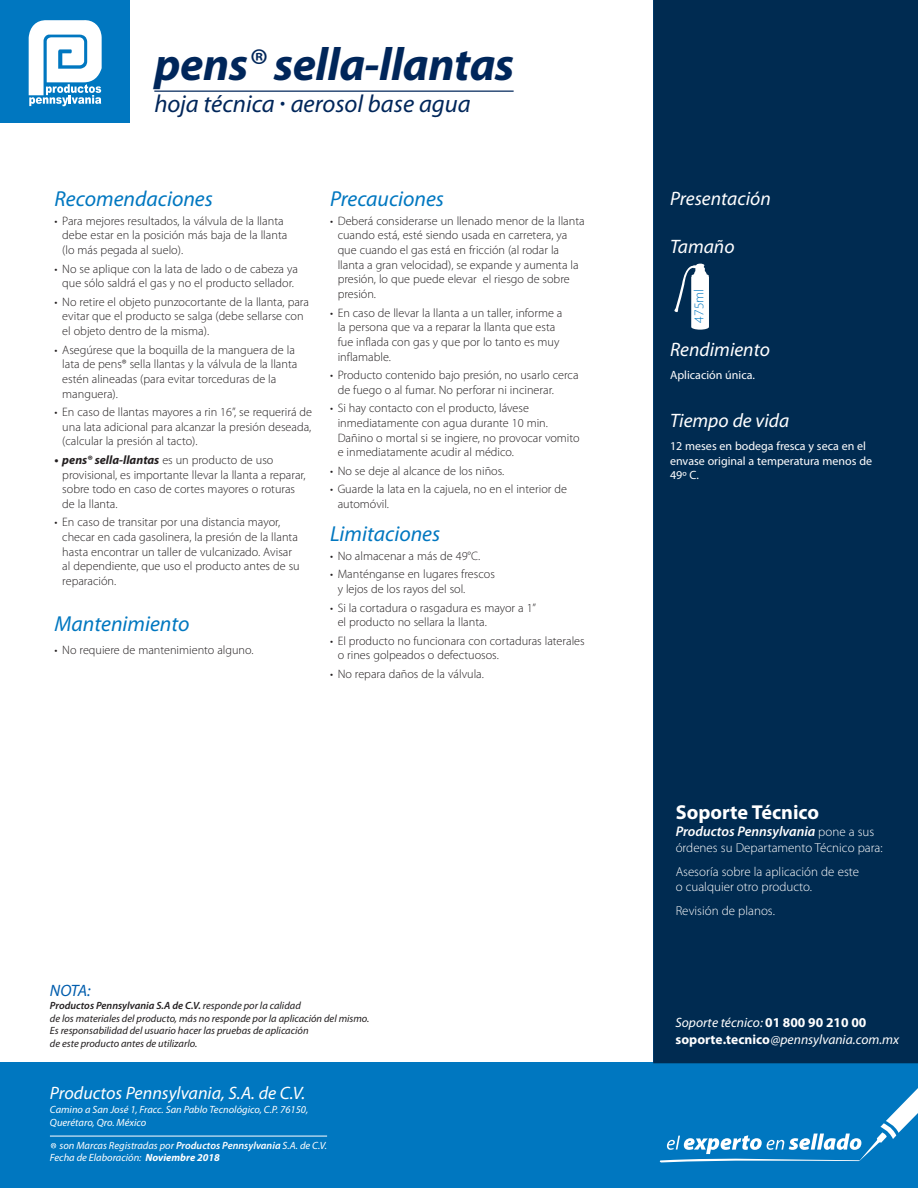
<style>
.page{position:relative;width:918px;height:1188px;background:#fff}
.page>*{position:absolute;margin:0;border:0;box-sizing:border-box;transform-origin:0 0}
.t1{font:italic 700 46.5px "Myriad Pro";letter-spacing:-.01em;color:#00265a}
.t2{font:italic 24.75px "Myriad Pro";color:#00265a}
.t3{font:italic 21.75px "Myriad Pro";color:#0077c0}
.t4{font:700 20.25px "Myriad Pro";color:#fff}
.t5{font:italic 19.5px "Myriad Pro";color:#fff}
.t6{font:italic 18px "Myriad Pro";color:#fff}
.t7{font:italic 16.5px "Myriad Pro";color:#015dad}
.t8{font:italic 600 13.95px "Myriad Pro";color:#fff}
.t9{font:italic 13.5px/17.2px "Myriad Pro";color:#fff}
.t10{font:300 13.5px "Myriad Pro";color:#0077c0}
.t11{font:300 13.05px/24.3px "Myriad Pro";color:#fff}
.t12{font:300 12.15px/14.7px "Myriad Pro";color:#231f20}
.t13{font:12px/14.4px "Myriad Pro";color:#fff}
.t14{font:italic 10.5px/12.6px "Myriad Pro";color:#231f20}
.t15{font:italic 10.5px/13.5px "Myriad Pro";color:#fff}
.s1{font-weight:400;font-size:45px}
.s2{font-weight:600;font-style:normal}
.s3{font-weight:700;font-style:italic}
.s4{font-weight:600}
.s5{font-weight:700}
.s6{font-weight:300;font-style:normal;font-size:13.05px}
.s7{font-weight:700;font-style:normal}
</style>
<div class="page">
<div style="left:0;top:1063px;width:918px;height:125px;background:#0077c0"></div>
<div style="left:653px;top:0;width:265px;height:1063px;background:#002b51"></div>
<div style="left:0;top:0;width:129px;height:123px;background:#0077c0"></div>
<svg style="left:29px;top:20px;width:73px;height:86px"></svg>
<hr style="left:50px;top:1136px;width:277px;height:1px;background:#fff">
<svg style="left:51px;top:1143px;width:5px;height:5px"></svg>
<hr style="left:154px;top:91px;width:360px;height:1px;background:#00265a">
<svg style="left:659px;top:1088px;width:259px;height:75px"></svg>
<svg style="left:674px;top:264px;width:35px;height:66px"></svg>
<h1 class="t1" style="left:154px;top:34px;width:361px">pens<span class="s1">®</span> sella-llantas</h1>
<h2 class="t2" style="left:154px;top:88px;width:318px">hoja técnica <span class="s2">·</span> aerosol base agua</h2>
<h3 class="t3" style="left:55px;top:186px;width:160px">Recomendaciones</h3>
<p class="t12" style="left:62px;top:213px;width:227px;text-indent:-8px">• Para mejores resultados, la válvula de la llanta debe estar en la posición más baja de la llanta (lo más pegada al suelo).</p>
<p class="t12" style="left:55px;top:261px;width:245px;text-align:center">• No se aplique con la lata de lado o de cabeza ya que sólo saldrá el gas y no el producto sellador.</p>
<p class="t12" style="left:62px;top:294px;width:248px;text-indent:-8px">• No retire el objeto punzocortante de la llanta, para evitar que el producto se salga (debe sellarse con el objeto dentro de la misma).</p>
<p class="t12" style="left:62px;top:342px;width:237px;text-indent:-8px">• Asegúrese que la boquilla de la manguera de la lata de pens® sella llantas y la válvula de la llanta estén alineadas (para evitar torceduras de la manguera).</p>
<p class="t12" style="left:62px;top:405px;width:251px;text-align:justify;text-indent:-8px">• En caso de llantas mayores a rin 16”, se requerirá de una lata adicional para alcanzar la presión deseada, (calcular la presión al tacto).</p>
<p class="t12" style="left:62px;top:452px;width:245px;text-indent:-8px"><span class="s3">• pens® sella-llantas</span> es un producto de uso provisional, es importante llevar la llanta a reparar, sobre todo en caso de cortes mayores o roturas de la llanta.</p>
<p class="t12" style="left:62px;top:515px;width:239px;text-indent:-8px">• En caso de transitar por una distancia mayor, checar en cada gasolinera, la presión de la llanta hasta encontrar un taller de vulcanizado. Avisar al dependiente, que uso el producto antes de su reparación.</p>
<h3 class="t3" style="left:55px;top:610px;width:137px">Mantenimiento</h3>
<p class="t12" style="left:55px;top:643px;width:201px">• No requiere de mantenimiento alguno.</p>
<h3 class="t3" style="left:330px;top:186px;width:116px">Precauciones</h3>
<p class="t12" style="left:338px;top:213px;width:249px;text-indent:-8px">• Deberá considerarse un llenado menor de la llanta cuando está, esté siendo usada en carretera, ya que cuando el gas está en fricción (al rodar la llanta a gran velocidad), se expande y aumenta la presión, lo que puede elevar el riesgo de sobre presión.</p>
<p class="t12" style="left:338px;top:305px;width:226px;text-indent:-8px">• En caso de llevar la llanta a un taller, informe a la persona que va a reparar la llanta que esta fue inflada con gas y que por lo tanto es muy inflamable.</p>
<p class="t12" style="left:338px;top:368px;width:242px;text-indent:-8px">• Producto contenido bajo presión, no usarlo cerca de fuego o al fumar. No perforar ni incinerar.</p>
<p class="t12" style="left:338px;top:401px;width:244px;text-indent:-8px">• Si hay contacto con el producto, lávese inmediatamente con agua durante 10 min.<br>Dañino o mortal si se ingiere, no provocar vomito e inmediatamente acudir al médico.</p>
<p class="t12" style="left:330px;top:463px;width:176px">• No se deje al alcance de los niños.</p>
<p class="t12" style="left:338px;top:482px;width:231px;text-indent:-8px">• Guarde la lata en la cajuela, no en el interior de automóvil.</p>
<h3 class="t3" style="left:330px;top:521px;width:112px">Limitaciones</h3>
<p class="t12" style="left:330px;top:548px;width:152px">• No almacenar a más de 49°C.</p>
<p class="t12" style="left:338px;top:567px;width:159px;text-indent:-8px">• Manténganse en lugares frescos y lejos de los rayos del sol.</p>
<p class="t12" style="left:338px;top:600px;width:200px;text-indent:-8px">• Si la cortadura o rasgadura es mayor a 1” el producto no sellara la llanta.</p>
<p class="t12" style="left:338px;top:633px;width:249px;text-indent:-8px">• El producto no funcionara con cortaduras laterales o rines golpeados o defectuosos.</p>
<p class="t12" style="left:330px;top:666px;width:155px">• No repara daños de la válvula.</p>
<h3 class="t7" style="left:50px;top:981px;width:42px">NOTA:</h3>
<p class="t14" style="left:50px;top:999px;width:321px"><span class="s4">Productos Pennsylvania S.A de C.V.</span> responde por la calidad<br>de los materiales del producto, más no responde por la aplicación del mismo.<br>Es responsabilidad del usuario hacer las pruebas de aplicación<br>de este producto antes de utilizarlo.</p>
<h3 class="t6" style="left:50px;top:1082px;width:257px">Productos Pennsylvania, S.A. de C.V.</h3>
<p class="t15" style="left:50px;top:1102px;width:260px">Camino a San José 1, Fracc. San Pablo Tecnológico, C.P. 76150,<br>Querétaro, Qro. México</p>
<p class="t15" style="left:50px;top:1139px;width:279px;line-height:12.6px;text-indent:10px">son Marcas Registradas por <span class="s4">Productos Pennsylvania</span> S.A. de C.V.<br>Fecha de Elaboración: <span class="s5">Noviembre 2018</span></p>
<h3 class="t5" style="left:670px;top:187px;width:102px">Presentación</h3>
<h3 class="t5" style="left:670px;top:235px;width:66px">Tamaño</h3>
<p class="t10" style="left:691px;top:323px;width:35px;rotate:-90deg">475ml</p>
<h3 class="t5" style="left:670px;top:337px;width:101px">Rendimiento</h3>
<p class="t13" style="left:670px;top:367px;width:86px">Aplicación única.</p>
<h3 class="t5" style="left:670px;top:409px;width:121px">Tiempo de vida</h3>
<p class="t13" style="left:670px;top:439px;width:204px">12 meses en bodega fresca y seca en el envase original a temperatura menos de<br>49º C.</p>
<h3 class="t4" style="left:676px;top:799px;width:145px">Soporte Técnico</h3>
<p class="t8" style="left:676px;top:823px;width:200px">Productos Pennsylvania <span class="s6">pone a sus</span></p>
<p class="t11" style="left:676px;top:835px;width:209px">órdenes su Departamento Técnico para:<br>Asesoría sobre la aplicación de este</p>
<p class="t11" style="left:676px;top:874px;width:138px">o cualquier otro producto.<br>Revisión de planos.</p>
<p class="t9" style="left:676px;top:1013px;width:225px">Soporte técnico: <span class="s7">01 800 90 210 00 soporte.tecnico</span>@pennsylvania.com.mx</p>
</div>
